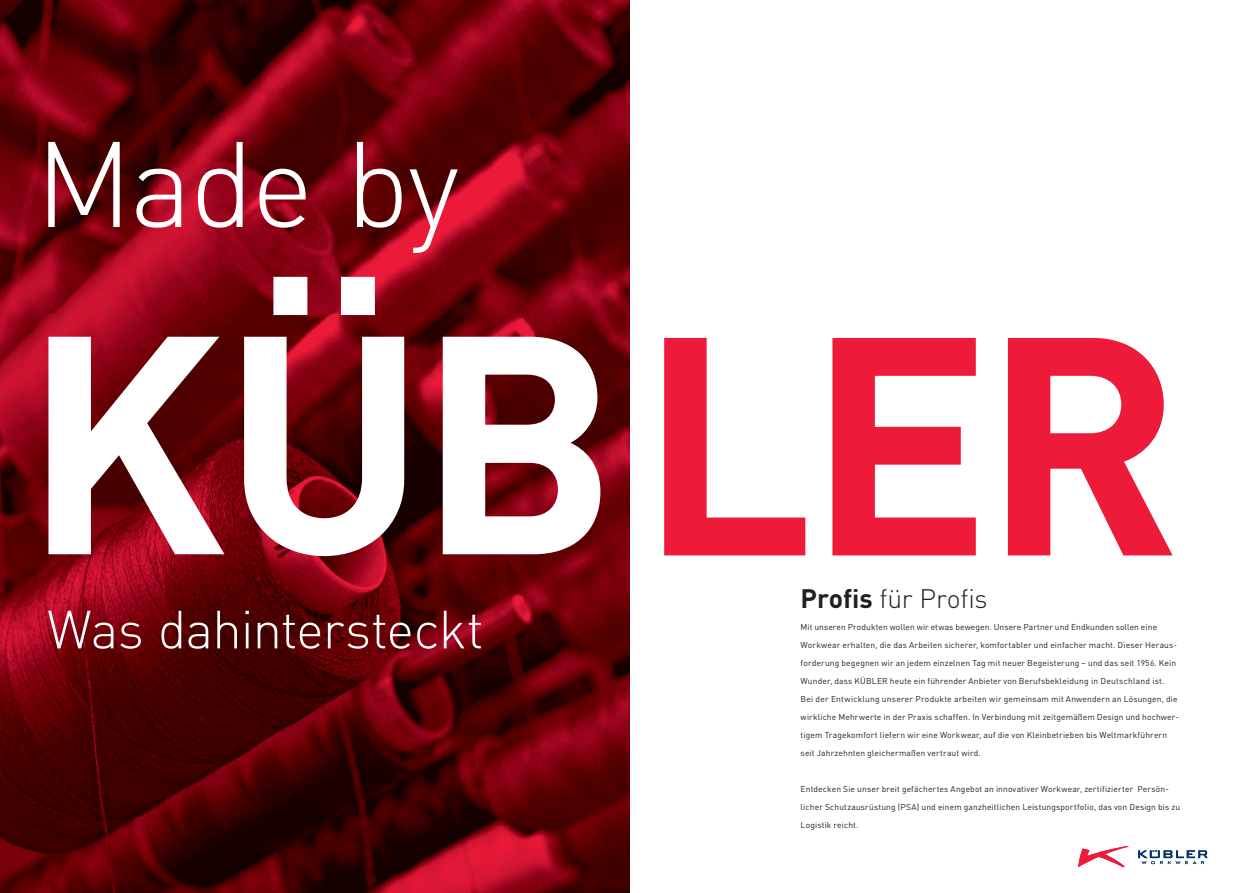
<style>
.page{position:relative;width:1259px;height:893px;background:#fff}
.page>*{position:absolute;margin:0;border:0;box-sizing:border-box;transform-origin:0 0}
.t1{font:700 305.55px "DIN Pro";letter-spacing:-.025em;color:#fff}
.t2{font:300 119.4px "DIN Pro";letter-spacing:-.025em;color:#fff}
.t3{font:300 52.8px "DIN Pro";letter-spacing:-.02em;color:#fff}
.t4{font:300 26.4px "DIN Pro";color:#231f20}
.t5{font:8.4px/18px "DIN Pro";letter-spacing:.015em;color:#231f20}
.s1{color:#ed1a3a}
.s2{font-weight:700}
</style>
<div class="page">
<svg style="left:1078px;top:846px;width:51px;height:21px"></svg>
<svg style="left:1138px;top:850px;width:69px;height:14px"></svg>
<img style="left:0;top:0;width:629px;height:893px">
<h2 class="t2" style="left:35px;top:92px;width:426px">Made by</h2>
<h1 class="t1" style="left:23px;top:189px;width:1160px">KÜB<span class="s1">LER</span></h1>
<h3 class="t3" style="left:47px;top:589px;width:438px">Was dahintersteckt</h3>
<h3 class="t4" style="left:800px;top:578px;width:188px"><span class="s2">Profis</span> für Profis</h3>
<p class="t5" style="left:800px;top:617px;width:380px">Mit unseren Produkten wollen wir etwas bewegen. Unsere Partner und Endkunden sollen eine Workwear erhalten, die das Arbeiten sicherer, komfortabler und einfacher macht. Dieser Heraus&shy;forderung begegnen wir an jedem einzelnen Tag mit neuer Begeisterung – und das seit 1956. Kein Wunder, dass KÜBLER heute ein führender Anbieter von Berufs bekleidung in Deutschland ist.<br>Bei der Entwicklung unserer Produkte arbeiten wir gemeinsam mit Anwendern an Lösungen, die wirkliche Mehrwerte in der Praxis schaffen. In Verbindung mit zeitgemäßem Design und hochwer&shy;tigem Tragekomfort liefern wir eine Workwear, auf die von Kleinbetrieben bis Weltmarkführern seit Jahrzehnten gleicher maßen vertraut wird.</p>
<p class="t5" style="left:800px;top:779px;width:381px">Entdecken Sie unser breit gefächertes Angebot an innovativer Workwear, zertifizierter Persön&shy;licher Schutzausrüstung (PSA) und einem ganzheitlichen Leistungsportfolio, das von Design bis zu<br>Logistik reicht.</p>
</div>
